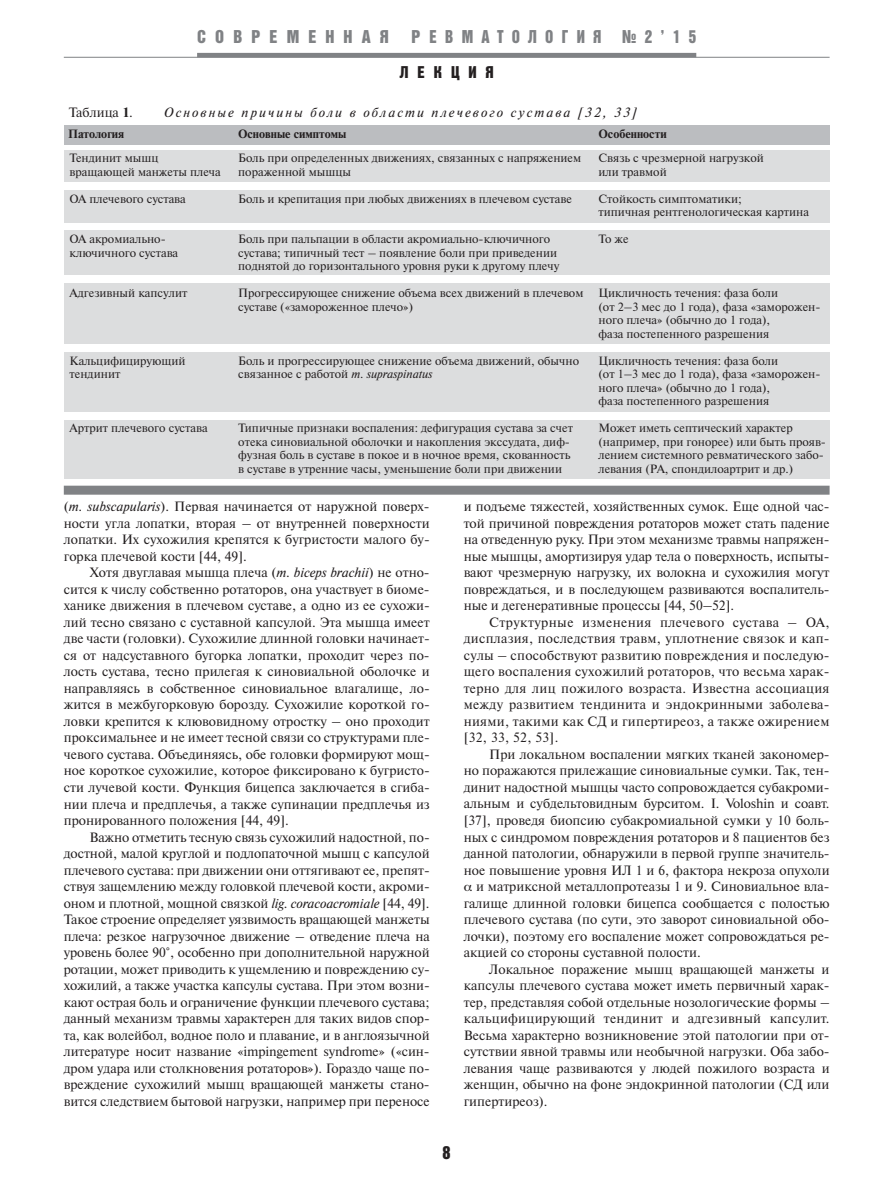
<style>
.page{position:relative;width:893px;height:1190px;background:#fff}
.page>*{position:absolute;margin:0;border:0;box-sizing:border-box;transform-origin:0 0}
.t1{font:18px "Bastion Kontrast";letter-spacing:.505em;color:#808285}
.t2{font:18px "Bastion Kontrast";color:#231f20}
.t3{font:16.5px "Bastion Kontrast";letter-spacing:.54em;color:#231f20}
.t4{font:13.5px/16.5px "Newton C";color:#231f20;text-align:justify}
.t5{font:italic 13.5px "Newton C";letter-spacing:.15em;color:#231f20}
.t6{font:13.5px "Newton C";letter-spacing:.02em;color:#231f20}
.t7{font:12px/13.5px "Newton C";color:#231f20}
.t8{font:700 12px "Newton C";color:#231f20}
.s1{font-weight:700}
.s2{font-style:italic}
</style>
<div class="page">
<hr style="left:64px;top:57px;width:765px;height:1px;background:#808285">
<hr style="left:197px;top:53px;width:499px;height:4px;background:#808285">
<div style="left:64px;top:125px;width:765px;height:20px;background:#bbbdc0"></div>
<div style="left:64px;top:150px;width:765px;height:31px;background:#dcddde"></div>
<div style="left:64px;top:485px;width:765px;height:9px;background:#808285"></div>
<div style="left:64px;top:190px;width:765px;height:32px;background:#dcddde"></div>
<div style="left:64px;top:230px;width:765px;height:45px;background:#dcddde"></div>
<div style="left:64px;top:284px;width:765px;height:60px;background:#dcddde"></div>
<div style="left:64px;top:352px;width:765px;height:60px;background:#dcddde"></div>
<div style="left:64px;top:421px;width:765px;height:58px;background:#dcddde"></div>
<h1 class="t1" style="left:197px;top:30px;width:193px">СОВPEМЕННАЯ</h1>
<h1 class="t1" style="left:411px;top:30px;width:286px">РЕВМАТОЛОГИЯ №2’15</h1>
<p class="t3" style="left:399px;top:66px;width:96px">ЛЕКЦИЯ</p>
<p class="t4" style="left:69px;top:106px;width:66px">Таблица <span class="s1">1</span>.</p>
<p class="t5" style="left:165px;top:107px;width:473px">Основные причины боли в области плечевого сустава [32, 33]</p>
<p class="t7" style="left:70px;top:153px;width:153px">Тендинит мышц вращающей манжеты плеча</p>
<p class="t7" style="left:70px;top:193px;width:118px">ОА плечевого сустава</p>
<p class="t7" style="left:70px;top:234px;width:110px">ОА акромиально&shy;ключичного сустава</p>
<p class="t7" style="left:70px;top:288px;width:119px">Адгезивный капсулит</p>
<p class="t8" style="left:68px;top:129px;width:58px">Патология</p>
<p class="t8" style="left:238px;top:129px;width:110px">Основные симптомы</p>
<p class="t8" style="left:598px;top:129px;width:70px">Особенности</p>
<p class="t7" style="left:598px;top:153px;width:167px">Связь с чрезмерной нагрузкой или травмой</p>
<p class="t7" style="left:598px;top:193px;width:212px">Стойкость симптоматики;<br>типичная рентгенологическая картина</p>
<p class="t7" style="left:598px;top:234px;width:32px">То же</p>
<p class="t7" style="left:238px;top:153px;width:344px">Боль при определенных движениях, связанных с напряжением пораженной мышцы</p>
<p class="t7" style="left:238px;top:193px;width:335px">Боль и крепитация при любых движениях в плечевом суставе</p>
<p class="t7" style="left:238px;top:234px;width:322px">Боль при пальпации в области акромиально-ключичного сустава; типичный тест – появление боли при приведении поднятой до горизонтального уровня руки к другому плечу</p>
<p class="t7" style="left:238px;top:288px;width:347px">Прогрессирующее снижение объема всех движений в плечевом суставе («замороженное плечо»)</p>
<p class="t7" style="left:598px;top:288px;width:223px">Цикличность течения: фаза боли<br>(от 2–3 мес до 1 года), фаза «заморожен&shy;ного плеча» (обычно до 1 года),<br>фаза постепенного разрешения</p>
<p class="t7" style="left:598px;top:355px;width:223px">Цикличность течения: фаза боли<br>(от 1–3 мес до 1 года), фаза «заморожен&shy;ного плеча» (обычно до 1 года),<br>фаза постепенного разрешения</p>
<p class="t7" style="left:598px;top:423px;width:229px">Может иметь септический характер (например, при гонорее) или быть прояв&shy;лением системного ревматического забо&shy;левания (РА, спондилоартрит и др.)</p>
<p class="t7" style="left:70px;top:355px;width:118px">Кальцифицирующий тендинит</p>
<p class="t7" style="left:238px;top:355px;width:342px">Боль и прогрессирующее снижение объема движений, обычно связанное с работой <span class="s2">m. supraspinatus</span></p>
<p class="t7" style="left:238px;top:423px;width:336px">Типичные признаки воспаления: дефигурация сустава за счет отека синовиальной оболочки и накопления экссудата, диф&shy;фузная боль в суставе в покое и в ночное время, скованность в суставе в утренние часы, уменьшение боли при движении</p>
<p class="t7" style="left:70px;top:423px;width:140px">Артрит плечевого сустава</p>
<p class="t4" style="left:64px;top:500px;width:367px">(<span class="s2">m. subscapularis</span>). Первая начинается от наружной поверх&shy;ности угла лопатки, вторая – от внутренней поверхности лопатки. Их сухожилия крепятся к бугристости малого бу&shy;горка плечевой кости [44, 49].</p>
<p class="t4" style="left:64px;top:566px;width:367px;text-indent:26px">Хотя двуглавая мышца плеча (<span class="s2">m. biceps brachii</span>) не отно&shy;сится к числу собственно ротаторов, она участвует в биоме&shy;ханике движения в плечевом суставе, а одно из ее сухожи&shy;лий тесно связано с суставной капсулой. Эта мышца имеет две части (головки). Сухожилие длинной головки начинает&shy;ся от надсуставного бугорка лопатки, проходит через по&shy;лость сустава, тесно прилегая к синовиальной оболочке и направляясь в собственное синовиальное влагалище, ло&shy;жится в межбугорковую борозду. Сухожилие короткой го&shy;ловки крепится к клювовидному отростку – оно проходит проксимальнее и не имеет тесной связи со структурами пле&shy;чевого сустава. Объединяясь, обе головки формируют мощ&shy;ное короткое сухожилие, которое фиксировано к бугристо&shy;сти лучевой кости. Функция бицепса заключается в сгиба&shy;нии плеча и предплечья, а также супинации предплечья из пронированного положения [44, 49].</p>
<p class="t4" style="left:64px;top:830px;width:367px;text-indent:26px">Важно отметить тесную связь сухожилий надостной, по&shy;достной, малой круглой и подлопаточной мышц с капсулой плечевого сустава: при движении они оттягивают ее, препят&shy;ствуя защемлению между головкой плечевой кости, акроми&shy;оном и плотной, мощной связкой <span class="s2">lig. coracoacromiale</span> [44, 49].<br>Такое строение определяет уязвимость вращающей манжеты плеча: резкое нагрузочное движение – отведение плеча на уровень более 90°, особенно при дополнительной наружной ротации, может приводить к ущемлению и повреждению су&shy;хожилий, а также участка капсулы сустава. При этом возни&shy;кают острая боль и ограничение функции плечевого сустава; данный механизм травмы характерен для таких видов спор&shy;та, как волейбол, водное поло и плавание, и в англоязычной литературе носит название «impingement syndrome» («син&shy;дром удара или столкновения ротаторов»). Гораздо чаще по&shy;вреждение сухожилий мышц вращающей манжеты стано&shy;вится следствием бытовой нагрузки, например при переносе</p>
<p class="t4" style="left:463px;top:500px;width:367px">и подъеме тяжестей, хозяйственных сумок. Еще одной час&shy;той причиной повреждения ротаторов может стать падение на отведенную руку. При этом механизме травмы напряжен&shy;ные мышцы, амортизируя удар тела о поверхность, испыты&shy;вают чрезмерную нагрузку, их волокна и сухожилия могут повреждаться, и в последующем развиваются воспалитель&shy;ные и дегенеративные процессы [44, 50–52].</p>
<p class="t4" style="left:463px;top:615px;width:367px;text-indent:26px">Структурные изменения плечевого сустава – ОА, дисплазия, последствия травм, уплотнение связок и кап&shy;сулы – способствуют развитию повреждения и последую&shy;щего воспаления сухожилий ротаторов, что весьма харак&shy;терно для лиц пожилого возраста. Известна ассоциация между развитием тендинита и эндокринными заболева&shy;ниями, такими как СД и гипертиреоз, а также ожирением [32, 33, 52, 53].</p>
<p class="t4" style="left:489px;top:747px;width:342px">При локальном воспалении мягких тканей закономер-</p>
<p class="t4" style="left:463px;top:764px;width:367px">но поражаются прилежащие синовиальные сумки. Так, тен-</p>
<p class="t4" style="left:463px;top:780px;width:367px">динит надостной мышцы часто сопровождается субакроми-</p>
<p class="t4" style="left:463px;top:797px;width:367px">альным и субдельтовидным бурситом. I. Voloshin и соавт.</p>
<p class="t4" style="left:463px;top:813px;width:367px">[37], проведя биопсию субакромиальной сумки у 10 боль-</p>
<p class="t4" style="left:463px;top:830px;width:367px">ных с синдромом повреждения ротаторов и 8 пациентов без</p>
<p class="t4" style="left:463px;top:846px;width:367px">данной патологии, обнаружили в первой группе значитель-</p>
<p class="t4" style="left:463px;top:863px;width:367px">ное повышение уровня ИЛ 1 и 6, фактора некроза опухоли</p>
<p class="t4" style="left:476px;top:879px;width:355px">и матриксной металлопротеазы 1 и 9. Синовиальное вла-</p>
<p class="t4" style="left:463px;top:896px;width:367px">галище длинной головки бицепса сообщается с полостью</p>
<p class="t4" style="left:463px;top:912px;width:367px">плечевого сустава (по сути, это заворот синовиальной обо-</p>
<p class="t4" style="left:463px;top:929px;width:367px">лочки), поэтому его воспаление может сопровождаться ре-</p>
<p class="t4" style="left:463px;top:945px;width:238px">акцией со стороны суставной полости.</p>
<p class="t4" style="left:489px;top:962px;width:342px">Локальное поражение мышц вращающей манжеты и</p>
<p class="t4" style="left:463px;top:978px;width:367px">капсулы плечевого сустава может иметь первичный харак-</p>
<p class="t4" style="left:463px;top:995px;width:367px">тер, представляя собой отдельные нозологические формы –</p>
<p class="t6" style="left:463px;top:1013px;width:367px">кальцифицирующий тендинит и адгезивный капсулит.</p>
<p class="t4" style="left:463px;top:1028px;width:367px">Весьма характерно возникновение этой патологии при от-</p>
<p class="t4" style="left:463px;top:1044px;width:367px">сутствии явной травмы или необычной нагрузки. Оба забо-</p>
<p class="t4" style="left:463px;top:1061px;width:367px">левания чаще развиваются у людей пожилого возраста и</p>
<p class="t4" style="left:463px;top:1077px;width:367px">женщин, обычно на фоне эндокринной патологии (СД или</p>
<p class="t4" style="left:463px;top:1094px;width:85px">гипертиреоз).</p>
<h1 class="t2" style="left:442px;top:1145px;width:10px">8</h1>
</div>
